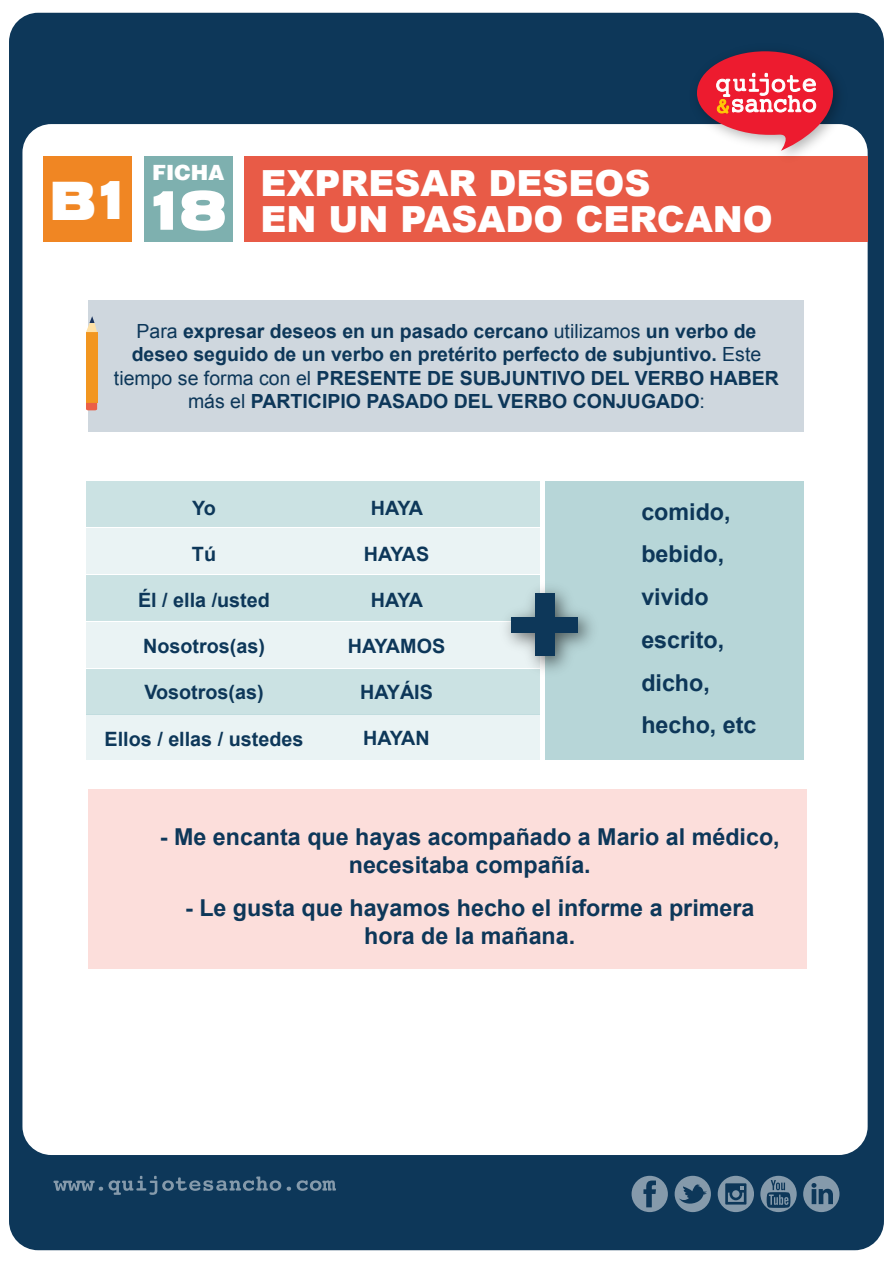
<style>
.page{position:relative;width:893px;height:1263px;background:#fff}
.page>*{position:absolute;margin:0;border:0;box-sizing:border-box;transform-origin:0 0}
.t1{font:900 expanded 54.75px "Swiss 721 BT";color:#fff;scale:.92 1}
.t2{font:900 expanded 53.25px "Swiss 721 BT";color:#fff;scale:.88 1}
.t3{font:900 36px "Arial";color:#fff}
.t4{font:700 23.25px/42.8px "Arial";color:#0d3759;text-align:center}
.t5{font:21px "Switzerland Black Plain";color:#fff}
.t6{font:700 19.8px "Arial";color:#0d3759}
.t7{font:700 19.5px/23.4px "Arial";color:#0d3759;text-align:center}
.s1{font-size:54px}
.s2{font-weight:400}
</style>
<div class="page">
<div style="left:9px;top:13px;width:875px;height:1237px;background:#0d3759;border-radius:29px"></div>
<div style="left:22px;top:124px;width:846px;height:1031px;background:#fff;border-radius:29px"></div>
<div style="left:244px;top:156px;width:623px;height:86px;background:#e85b47"></div>
<div style="left:43px;top:156px;width:89px;height:86px;background:#f08623"></div>
<div style="left:144px;top:156px;width:89px;height:86px;background:#7eb0af"></div>
<div style="left:89px;top:300px;width:715px;height:131px;background:#cfd7de"></div>
<div style="left:86px;top:332px;width:11px;height:70px;background:#f29620"></div>
<svg style="left:86px;top:316px;width:11px;height:16px"></svg>
<svg style="left:86px;top:403px;width:11px;height:7px"></svg>
<div style="left:86px;top:481px;width:453px;height:46px;background:#cbe2e3"></div>
<div style="left:546px;top:481px;width:258px;height:279px;background:#b7d6d8"></div>
<div style="left:86px;top:528px;width:453px;height:46px;background:#eaf3f4"></div>
<div style="left:86px;top:622px;width:453px;height:45px;background:#eaf3f4"></div>
<div style="left:86px;top:715px;width:453px;height:45px;background:#eaf3f4"></div>
<div style="left:86px;top:575px;width:453px;height:45px;background:#cbe2e3"></div>
<div style="left:86px;top:669px;width:453px;height:45px;background:#cbe2e3"></div>
<img style="left:495px;top:577px;width:97px;height:105px">
<div style="left:535px;top:593px;width:19px;height:63px;background:#0d3759"></div>
<div style="left:511px;top:617px;width:67px;height:15px;background:#0d3759"></div>
<div style="left:89px;top:789px;width:718px;height:179px;background:#fcdedb"></div>
<svg style="left:675px;top:1176px;width:36px;height:36px"></svg>
<svg style="left:632px;top:1176px;width:36px;height:36px"></svg>
<svg style="left:718px;top:1176px;width:36px;height:36px"></svg>
<svg style="left:732px;top:1190px;width:8px;height:8px"></svg>
<svg style="left:760px;top:1176px;width:37px;height:36px"></svg>
<svg style="left:803px;top:1176px;width:36px;height:36px"></svg>
<svg style="left:53px;top:1180px;width:50px;height:11px"></svg>
<svg style="left:109px;top:1176px;width:172px;height:19px"></svg>
<svg style="left:287px;top:1187px;width:4px;height:4px"></svg>
<svg style="left:297px;top:1180px;width:39px;height:11px"></svg>
<img style="left:684px;top:81px;width:169px;height:75px">
<svg style="left:697px;top:51px;width:136px;height:100px"></svg>
<h2 class="t2" style="left:49px;top:168px;width:99px">B<span class="s1">1</span></h2>
<p class="t5" style="left:152px;top:159px;width:74px">FICHA</p>
<h1 class="t1" style="left:141px;top:177px;width:95px">18</h1>
<h3 class="t3" style="left:260px;top:157px;width:391px">EXPRESAR DESEOS</h3>
<h3 class="t3" style="left:260px;top:193px;width:514px">EN UN PASADO CERCANO</h3>
<p class="t7" style="left:114px;top:320px;width:666px"><span class="s2">Para</span> expresar deseos en un pasado cercano <span class="s2">utilizamos</span> un verbo de deseo seguido de un verbo en pretérito perfecto de subjuntivo. <span class="s2">Este tiempo se forma con el</span> PRESENTE DE SUBJUNTIVO DEL VERBO HABER <span class="s2">más el</span> PARTICIPIO PASADO DEL VERBO CONJUGADO<span class="s2">:</span></p>
<p class="t6" style="left:192px;top:495px;width:25px">Yo</p>
<p class="t6" style="left:192px;top:541px;width:26px">Tú</p>
<p class="t6" style="left:138px;top:587px;width:133px">Él / ella /usted</p>
<p class="t6" style="left:143px;top:633px;width:123px">Nosotros(as)</p>
<p class="t6" style="left:144px;top:679px;width:121px">Vosotros(as)</p>
<p class="t6" style="left:105px;top:725px;width:200px">Ellos / ellas / ustedes</p>
<p class="t6" style="left:371px;top:495px;width:54px">HAYA</p>
<p class="t6" style="left:364px;top:541px;width:67px">HAYAS</p>
<p class="t6" style="left:371px;top:587px;width:54px">HAYA</p>
<p class="t6" style="left:348px;top:633px;width:99px">HAYAMOS</p>
<p class="t6" style="left:360px;top:679px;width:74px">HAYÁIS</p>
<p class="t6" style="left:363px;top:725px;width:68px">HAYAN</p>
<p class="t4" style="left:641px;top:491px;width:117px;text-align:left">comido, bebido, vivido escrito, dicho, hecho, etc</p>
<p class="t4" style="left:160px;top:824px;width:621px;line-height:27.9px">- Me encanta que hayas acompañado a Mario al médico, necesitaba compañía.</p>
<p class="t4" style="left:185px;top:894px;width:571px;line-height:27.9px">- Le gusta que hayamos hecho el informe a primera hora de la mañana.</p>
</div>
